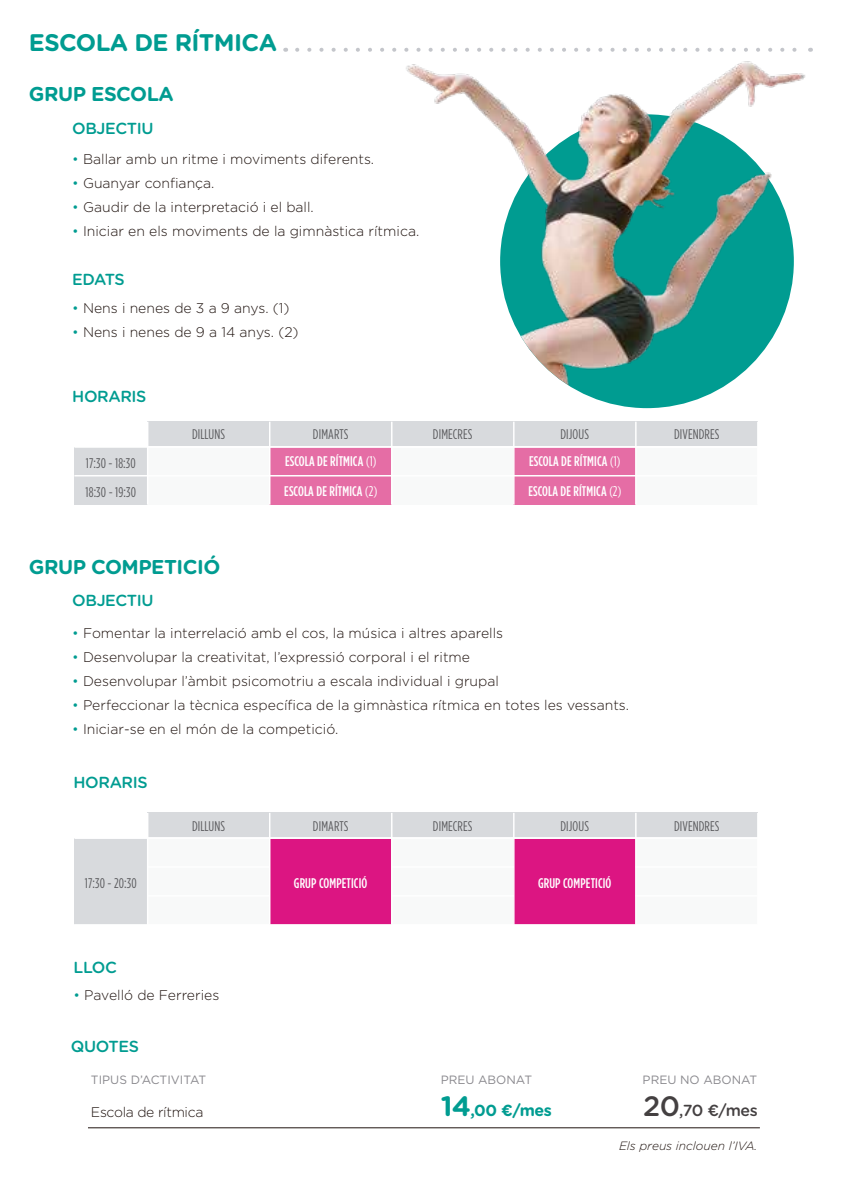
<style>
.page{position:relative;width:842px;height:1191px;background:#fff}
.page>*{position:absolute;margin:0;border:0;box-sizing:border-box;transform-origin:0 0}
.t1{font:700 24px "Gotham Rounded";letter-spacing:-.025em;color:#009c91}
.t2{font:700 20px "Gotham Rounded";letter-spacing:-.025em;color:#009c91}
.t3{font:500 16px "Gotham Rounded";letter-spacing:-.025em;color:#009c91}
.t4{font:700 16px "Gotham Rounded";color:#009c91}
.t5{font:500 16px "Gotham Rounded";color:#444041}
.t6{font:300 14px "Gotham";color:#201410}
.t7{font:14px/29px "Gotham Condensed";letter-spacing:.01em;color:#5c5c5f}
.t8{font:500 14px "Gotham Condensed";letter-spacing:.01em;color:#fff}
.t9{font:300 14px "Gotham Rounded";letter-spacing:-.025em;color:#201410}
.t10{font:12px "Gotham";color:#89888d}
.t11{font:italic 300 12px "Gotham";color:#201410}
.s1{color:#009c91}
.s2{font-weight:400}
.s3{font-size:28px}
</style>
<div class="page">
<svg style="left:297px;top:48px;width:86px;height:4px"></svg>
<hr style="left:88px;top:1127px;width:672px;height:1px;background:#201410">
<div style="left:148px;top:838px;width:610px;height:87px;background:#f8f9f9"></div>
<div style="left:74px;top:838px;width:74px;height:87px;background:#d8dadd"></div>
<div style="left:270px;top:838px;width:122px;height:87px;background:#dc1582"></div>
<div style="left:514px;top:838px;width:122px;height:87px;background:#dc1582"></div>
<div style="left:148px;top:813px;width:610px;height:25px;background:#d8dadd"></div>
<hr style="left:74px;top:837px;width:684px;height:2px;background:#fff">
<hr style="left:147px;top:813px;width:1px;height:112px;background:#fff">
<hr style="left:269px;top:813px;width:1px;height:112px;background:#fff">
<hr style="left:391px;top:813px;width:1px;height:112px;background:#fff">
<hr style="left:513px;top:813px;width:1px;height:112px;background:#fff">
<hr style="left:635px;top:813px;width:2px;height:112px;background:#fff">
<hr style="left:757px;top:813px;width:2px;height:112px;background:#fff">
<hr style="left:147px;top:866px;width:123px;height:1px;background:#fff">
<hr style="left:147px;top:895px;width:123px;height:1px;background:#fff">
<hr style="left:74px;top:924px;width:684px;height:1px;background:#fff">
<hr style="left:392px;top:866px;width:122px;height:1px;background:#fff">
<hr style="left:392px;top:895px;width:122px;height:1px;background:#fff">
<hr style="left:636px;top:866px;width:122px;height:1px;background:#fff">
<hr style="left:636px;top:895px;width:122px;height:1px;background:#fff">
<div style="left:148px;top:447px;width:610px;height:57px;background:#f8f9f9"></div>
<div style="left:74px;top:447px;width:74px;height:57px;background:#d8dadd"></div>
<div style="left:270px;top:447px;width:122px;height:28px;background:#e56da5"></div>
<div style="left:270px;top:476px;width:122px;height:28px;background:#e56da5"></div>
<div style="left:514px;top:447px;width:122px;height:28px;background:#e56da5"></div>
<div style="left:514px;top:476px;width:122px;height:28px;background:#e56da5"></div>
<div style="left:148px;top:422px;width:610px;height:25px;background:#d8dadd"></div>
<hr style="left:74px;top:446px;width:684px;height:2px;background:#fff">
<hr style="left:147px;top:422px;width:1px;height:83px;background:#fff">
<hr style="left:269px;top:422px;width:1px;height:83px;background:#fff">
<hr style="left:391px;top:422px;width:1px;height:83px;background:#fff">
<hr style="left:513px;top:422px;width:1px;height:83px;background:#fff">
<hr style="left:635px;top:422px;width:2px;height:83px;background:#fff">
<hr style="left:757px;top:422px;width:2px;height:83px;background:#fff">
<hr style="left:74px;top:475px;width:684px;height:1px;background:#fff">
<img style="left:383px;top:47px;width:430px;height:361px">
<h1 class="t1" style="left:29px;top:25px;width:250px">ESCOLA DE RÍTMICA</h1>
<h2 class="t2" style="left:29px;top:80px;width:146px">GRUP ESCOLA</h2>
<p class="t3" style="left:72px;top:117px;width:83px">OBJECTIU</p>
<p class="t6" style="left:72px;top:150px;width:303px"><span class="s1">•</span> Ballar amb un ritme i moviments diferents.</p>
<p class="t6" style="left:72px;top:174px;width:144px"><span class="s1">•</span> Guanyar confiança.</p>
<p class="t6" style="left:72px;top:198px;width:243px"><span class="s1">•</span> Gaudir de la interpretació i el ball.</p>
<p class="t6" style="left:72px;top:222px;width:348px"><span class="s1">•</span> Iniciar en els moviments de la gimnàstica rítmica.</p>
<p class="t3" style="left:72px;top:268px;width:54px">EDATS</p>
<p class="t6" style="left:72px;top:299px;width:219px"><span class="s1">•</span> Nens i nenes de 3 a 9 anys. (1)</p>
<p class="t6" style="left:72px;top:323px;width:228px"><span class="s1">•</span> Nens i nenes de 9 a 14 anys. (2)</p>
<p class="t3" style="left:72px;top:385px;width:76px">HORARIS</p>
<p class="t7" style="left:192px;top:420px;width:35px">DILLUNS</p>
<p class="t7" style="left:313px;top:420px;width:37px">DIMARTS</p>
<p class="t7" style="left:433px;top:420px;width:41px">DIMECRES</p>
<p class="t7" style="left:560px;top:420px;width:30px">DIJOUS</p>
<p class="t7" style="left:674px;top:420px;width:47px">DIVENDRES</p>
<p class="t7" style="left:86px;top:448px;width:52px">17:30 - 18:30<br>18:30 - 19:30</p>
<p class="t8" style="left:285px;top:453px;width:93px">ESCOLA DE RÍTMICA <span class="s2">(1)</span></p>
<p class="t8" style="left:529px;top:453px;width:93px">ESCOLA DE RÍTMICA <span class="s2">(1)</span></p>
<p class="t8" style="left:284px;top:482px;width:94px">ESCOLA DE RÍTMICA <span class="s2">(2)</span></p>
<p class="t8" style="left:528px;top:482px;width:94px">ESCOLA DE RÍTMICA <span class="s2">(2)</span></p>
<h2 class="t2" style="left:29px;top:552px;width:193px">GRUP COMPETICIÓ</h2>
<p class="t3" style="left:72px;top:589px;width:83px">OBJECTIU</p>
<p class="t6" style="left:72px;top:624px;width:432px"><span class="s1">•</span> Fomentar la interrelació amb el cos, la música i altres aparells</p>
<p class="t6" style="left:72px;top:648px;width:399px"><span class="s1">•</span> Desenvolupar la creativitat, l’expressió corporal i el ritme</p>
<p class="t6" style="left:72px;top:672px;width:428px"><span class="s1">•</span> Desenvolupar l’àmbit psicomotriu a escala individual i grupal</p>
<p class="t6" style="left:72px;top:696px;width:558px"><span class="s1">•</span> Perfeccionar la tècnica específica de la gimnàstica rítmica en totes les vessants.</p>
<p class="t6" style="left:72px;top:720px;width:268px"><span class="s1">•</span> Iniciar-se en el món de la competició.</p>
<p class="t3" style="left:74px;top:770px;width:76px">HORARIS</p>
<p class="t7" style="left:192px;top:811px;width:35px">DILLUNS</p>
<p class="t7" style="left:313px;top:811px;width:37px">DIMARTS</p>
<p class="t7" style="left:433px;top:811px;width:41px">DIMECRES</p>
<p class="t7" style="left:560px;top:811px;width:30px">DIJOUS</p>
<p class="t7" style="left:674px;top:811px;width:47px">DIVENDRES</p>
<p class="t7" style="left:85px;top:868px;width:53px">17:30 - 20:30</p>
<p class="t8" style="left:294px;top:875px;width:75px">GRUP COMPETICIÓ</p>
<p class="t8" style="left:538px;top:875px;width:75px">GRUP COMPETICIÓ</p>
<p class="t3" style="left:74px;top:955px;width:45px">LLOC</p>
<p class="t6" style="left:74px;top:986px;width:147px"><span class="s1">•</span> Pavelló de Ferreries</p>
<p class="t3" style="left:71px;top:1035px;width:70px">QUOTES</p>
<p class="t10" style="left:91px;top:1072px;width:117px">TIPUS D’ACTIVITAT</p>
<p class="t10" style="left:441px;top:1072px;width:93px">PREU ABONAT</p>
<p class="t10" style="left:643px;top:1072px;width:116px">PREU NO ABONAT</p>
<p class="t4" style="left:441px;top:1098px;width:113px"><span class="s3">14</span>,00 €/mes</p>
<p class="t5" style="left:643px;top:1099px;width:116px"><span class="s3">20</span>,70 €/mes</p>
<p class="t11" style="left:619px;top:1138px;width:140px">Els preus inclouen l’IVA.</p>
<p class="t9" style="left:91px;top:1102px;width:114px">Escola de rítmica</p>
</div>
